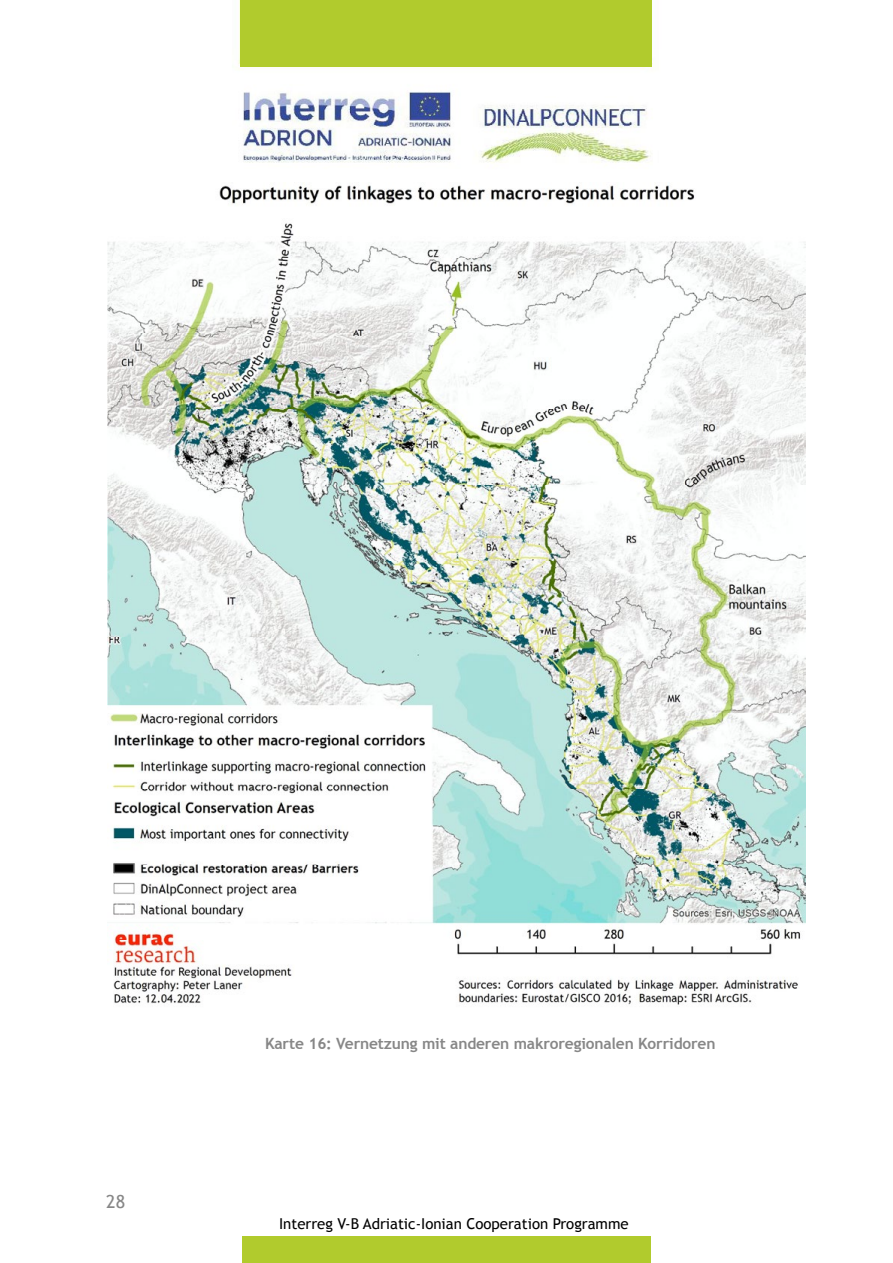
<style>
.page{position:relative;width:893px;height:1263px;background:#fff}
.page>*{position:absolute;margin:0;border:0;box-sizing:border-box;transform-origin:0 0}
.t1{font:18px "Trebuchet MS";color:#878787}
.t2{font:700 15.45px "Trebuchet MS";letter-spacing:-.01em;color:#878787}
.t3{font:15px "Trebuchet MS";color:#000}
.t4{font:700 15px "Trebuchet MS";color:#7f7f7f}
</style>
<div class="page">
<img style="left:238px;top:0;width:414px;height:163px">
<div style="left:242px;top:1236px;width:409px;height:27px;background:#b1cb2d"></div>
<div style="left:240px;top:0;width:411px;height:67px;background:#b1cb2d"></div>
<img style="left:108px;top:185px;width:697px;height:820px">
<p class="t1" style="left:106px;top:1191px;width:20px">28</p>
<p class="t2" style="left:265px;top:1033px;width:452px">Karte 16: Vernetzung mit anderen makroregionalen Korridoren</p>
<p class="t4" style="left:266px;top:1034px;width:362px">Map 16: Linkages to other macro-regional corridors</p>
<p class="t3" style="left:279px;top:1215px;width:351px">Interreg V-B Adriatic-Ionian Cooperation Programme</p>
</div>
